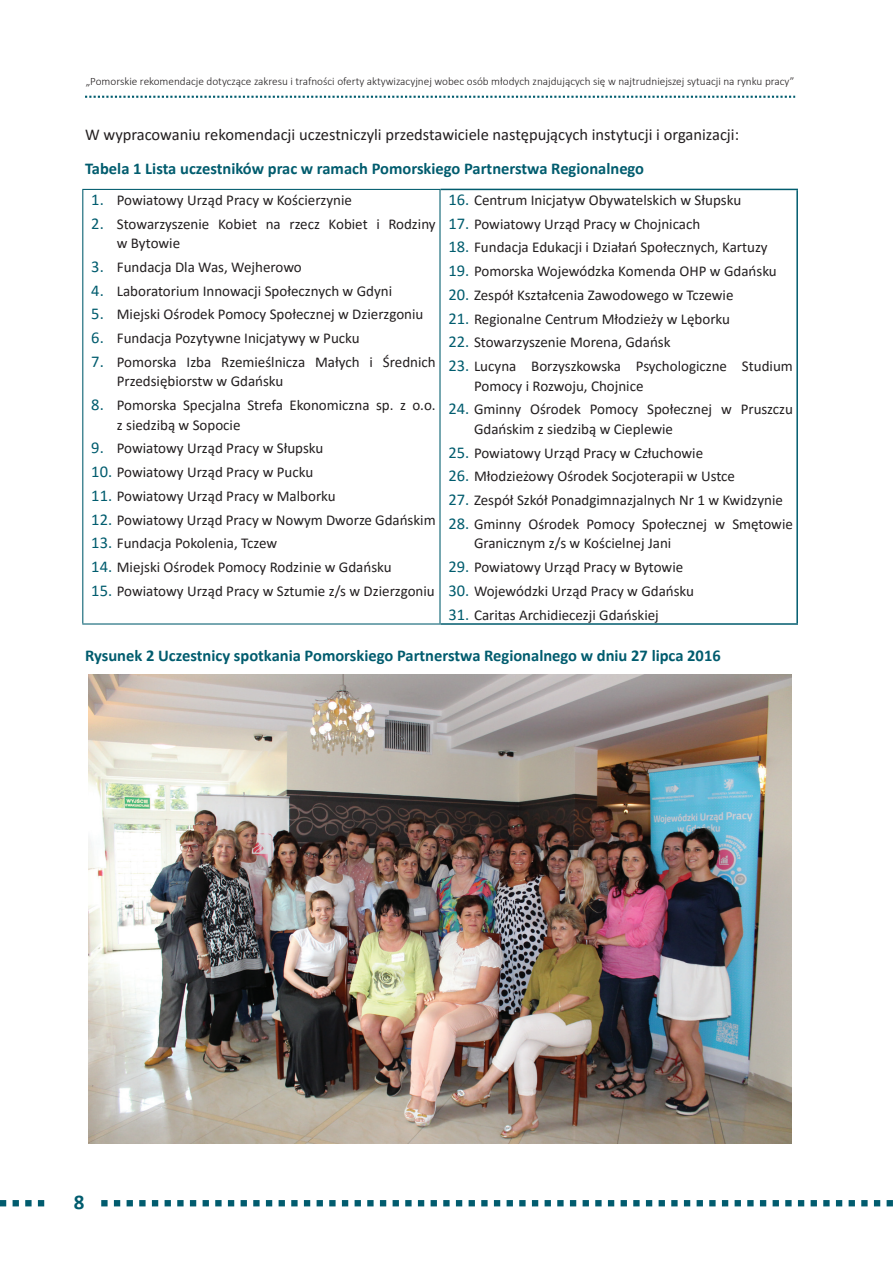
<style>
.page{position:relative;width:893px;height:1263px;background:#fff}
.page>*{position:absolute;margin:0;border:0;box-sizing:border-box;transform-origin:0 0}
.t1{font:700 21px "Calibri";color:#015c6e}
.t2{font:700 16.5px "Calibri";color:#015c6e}
.t3{font:16.5px "Calibri";color:#231f20}
.t4{font:15px/19.5px "Calibri";color:#231f20}
.t5{font:300 11.25px "Calibri";color:#231f20}
.s1{font-size:16.5px;color:#015c6e}
</style>
<div class="page">
<svg style="left:0;top:1200px;width:893px;height:6px"></svg>
<svg style="left:85px;top:96px;width:710px;height:2px"></svg>
<div style="left:48px;top:1193px;width:47px;height:15px;background:#fff"></div>
<hr style="left:82px;top:189px;width:359px;height:1px;background:#015c6e">
<hr style="left:82px;top:190px;width:1px;height:433px;background:#015c6e">
<hr style="left:439px;top:190px;width:2px;height:433px;background:#015c6e">
<hr style="left:82px;top:623px;width:359px;height:1px;background:#015c6e">
<hr style="left:441px;top:189px;width:357px;height:1px;background:#015c6e">
<hr style="left:796px;top:190px;width:2px;height:433px;background:#015c6e">
<hr style="left:441px;top:623px;width:357px;height:2px;background:#015c6e">
<img style="left:89px;top:675px;width:702px;height:468px">
<p class="t5" style="left:86px;top:74px;width:710px">„Pomorskie rekomendacje dotyczące zakresu i trafności oferty aktywizacyjnej wobec osób młodych znajdujących się w najtrudniejszej sytuacji na rynku pracy”</p>
<p class="t3" style="left:85px;top:123px;width:656px">W wypracowaniu rekomendacji uczestniczyli przedstawiciele następujących instytucji i organizacji:</p>
<p class="t2" style="left:85px;top:157px;width:561px">Tabela 1 Lista uczestników prac w ramach Pomorskiego Partnerstwa Regionalnego</p>
<p class="t4" style="left:91px;top:190px;width:262px"><span class="s1">1.</span> Powiatowy Urząd Pracy w Kościerzynie</p>
<p class="t4" style="left:117px;top:214px;width:320px;text-indent:-26px"><span class="s1">2.</span> Stowarzyszenie Kobiet na rzecz Kobiet i Rodziny w Bytowie</p>
<p class="t4" style="left:91px;top:257px;width:212px"><span class="s1">3.</span> Fundacja Dla Was, Wejherowo</p>
<p class="t4" style="left:91px;top:281px;width:302px"><span class="s1">4.</span> Laboratorium Innowacji Społecznych w Gdyni</p>
<p class="t4" style="left:91px;top:304px;width:334px"><span class="s1">5.</span> Miejski Ośrodek Pomocy Społecznej w Dzierzgoniu</p>
<p class="t4" style="left:91px;top:328px;width:270px"><span class="s1">6.</span> Fundacja Pozytywne Inicjatywy w Pucku</p>
<p class="t4" style="left:117px;top:352px;width:320px;text-indent:-26px"><span class="s1">7.</span> Pomorska Izba Rzemieślnicza Małych i Średnich<br>Przedsiębiorstw w Gdańsku</p>
<p class="t4" style="left:117px;top:395px;width:320px;text-indent:-26px"><span class="s1">8.</span> Pomorska Specjalna Strefa Ekonomiczna sp. z o.o. z siedzibą w Sopocie</p>
<p class="t4" style="left:91px;top:438px;width:234px"><span class="s1">9.</span> Powiatowy Urząd Pracy w Słupsku</p>
<p class="t4" style="left:91px;top:462px;width:223px"><span class="s1">10.</span> Powiatowy Urząd Pracy w Pucku</p>
<p class="t4" style="left:91px;top:486px;width:246px"><span class="s1">11.</span> Powiatowy Urząd Pracy w Malborku</p>
<p class="t4" style="left:91px;top:510px;width:346px"><span class="s1">12.</span> Powiatowy Urząd Pracy w Nowym Dworze Gdańskim</p>
<p class="t4" style="left:91px;top:533px;width:187px"><span class="s1">13.</span> Fundacja Pokolenia, Tczew</p>
<p class="t4" style="left:91px;top:557px;width:302px"><span class="s1">14.</span> Miejski Ośrodek Pomocy Rodzinie w Gdańsku</p>
<p class="t4" style="left:91px;top:581px;width:345px"><span class="s1">15.</span> Powiatowy Urząd Pracy w Sztumie z/s w Dzierzgoniu</p>
<p class="t4" style="left:448px;top:190px;width:294px"><span class="s1">16.</span> Centrum Inicjatyw Obywatelskich w Słupsku</p>
<p class="t4" style="left:448px;top:214px;width:253px"><span class="s1">17.</span> Powiatowy Urząd Pracy w Chojnicach</p>
<p class="t4" style="left:448px;top:237px;width:321px"><span class="s1">18.</span> Fundacja Edukacji i Działań Społecznych, Kartuzy</p>
<p class="t4" style="left:448px;top:261px;width:330px"><span class="s1">19.</span> Pomorska Wojewódzka Komenda OHP w Gdańsku</p>
<p class="t4" style="left:448px;top:285px;width:286px"><span class="s1">20.</span> Zespół Kształcenia Zawodowego w Tczewie</p>
<p class="t4" style="left:448px;top:309px;width:283px"><span class="s1">21.</span> Regionalne Centrum Młodzieży w Lęborku</p>
<p class="t4" style="left:448px;top:332px;width:224px"><span class="s1">22.</span> Stowarzyszenie Morena, Gdańsk</p>
<p class="t4" style="left:474px;top:356px;width:320px;text-indent:-26px"><span class="s1">23.</span> Lucyna Borzyszkowska Psychologiczne Studium<br>Pomocy i Rozwoju, Chojnice</p>
<p class="t4" style="left:474px;top:399px;width:320px;text-indent:-26px"><span class="s1">24.</span> Gminny Ośrodek Pomocy Społecznej w Pruszczu<br>Gdańskim z siedzibą w Cieplewie</p>
<p class="t4" style="left:448px;top:443px;width:256px"><span class="s1">25.</span> Powiatowy Urząd Pracy w Człuchowie</p>
<p class="t4" style="left:448px;top:466px;width:288px"><span class="s1">26.</span> Młodzieżowy Ośrodek Socjoterapii w Ustce</p>
<p class="t4" style="left:448px;top:490px;width:336px"><span class="s1">27.</span> Zespół Szkół Ponadgimnazjalnych Nr 1 w Kwidzynie</p>
<p class="t4" style="left:474px;top:514px;width:320px;text-indent:-26px"><span class="s1">28.</span> Gminny Ośrodek Pomocy Społecznej w Smętowie<br>Granicznym z/s w Kościelnej Jani</p>
<p class="t4" style="left:448px;top:557px;width:236px"><span class="s1">29.</span> Powiatowy Urząd Pracy w Bytowie</p>
<p class="t4" style="left:448px;top:581px;width:247px"><span class="s1">30.</span> Wojewódzki Urząd Pracy w Gdańsku</p>
<p class="t4" style="left:448px;top:605px;width:212px"><span class="s1">31.</span> Caritas Archidiecezji Gdańskiej</p>
<p class="t2" style="left:85px;top:644px;width:637px">Rysunek 2 Uczestnicy spotkania Pomorskiego Partnerstwa Regionalnego w dniu 27 lipca 2016</p>
<h1 class="t1" style="left:74px;top:1187px;width:12px">8</h1>
</div>
